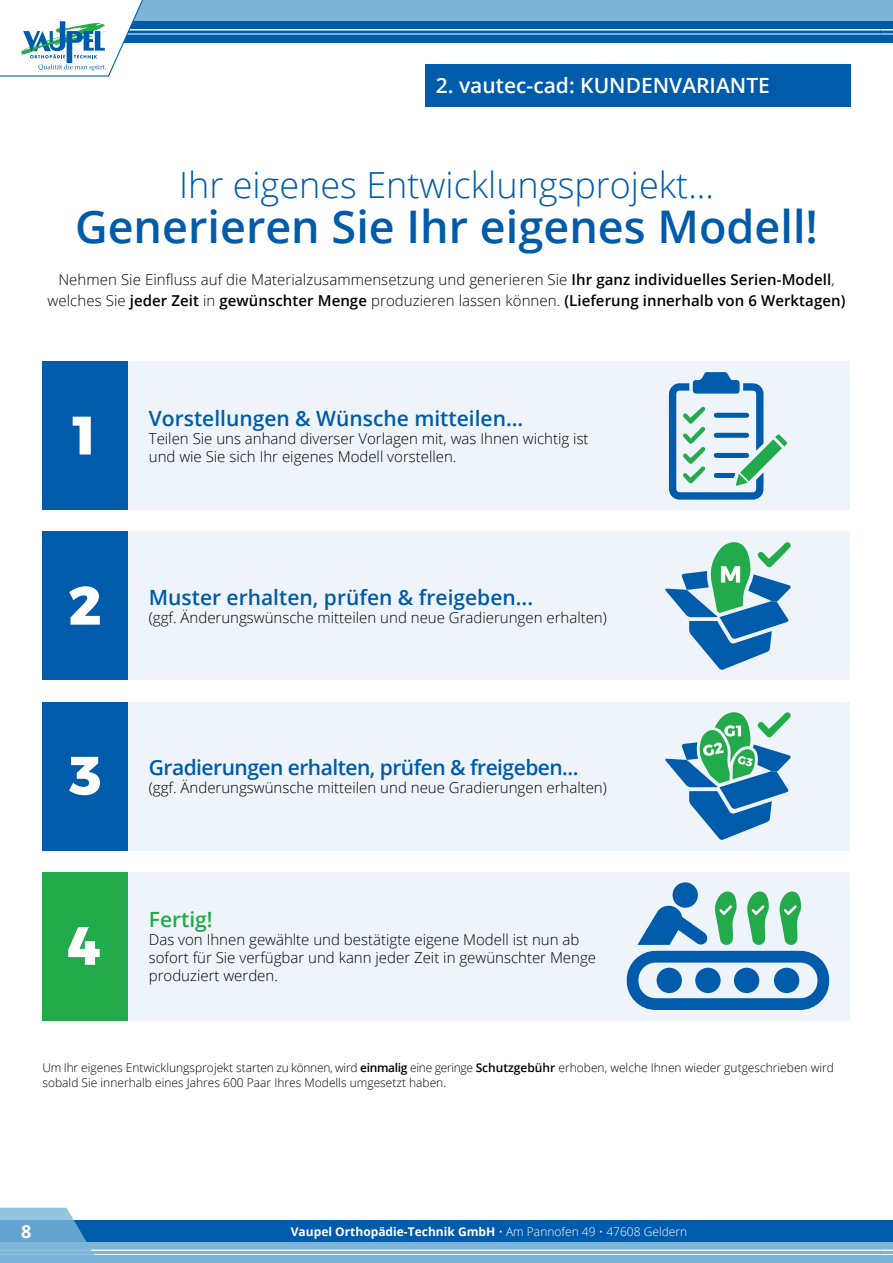
<style>
.page{position:relative;width:893px;height:1263px;background:#fff}
.page>*{position:absolute;margin:0;border:0;box-sizing:border-box;transform-origin:0 0}
.t1{font:800 54px "Montserrat";color:#fff}
.t2{font:600 45px "Open Sans";color:#005baa}
.t3{font:300 36px "Open Sans";color:#005baa}
.t4{font:600 21px "Open Sans";color:#005baa}
.t5{font:600 21px "Open Sans";letter-spacing:-.025em;color:#005baa}
.t6{font:600 21px "Open Sans";color:#fff}
.t7{font:600 21px "Open Sans";color:#23aa4a}
.t8{font:700 18px "Open Sans";color:#fff}
.t9{font:300 15px/18px "Open Sans";color:#000;text-align:center}
.t10{font:300 12px/14.4px "Open Sans";color:#000}
.t11{font:700 12px "Open Sans";color:#fff}
.s1{font-weight:600}
.s2{font-weight:300}
</style>
<div class="page">
<div style="left:0;top:0;width:893px;height:43px;background:#7bb6da"></div>
<div style="left:0;top:21px;width:893px;height:22px;background:#005baa"></div>
<hr style="left:0;top:34px;width:893px;height:1px;background:#fff">
<hr style="left:0;top:29px;width:893px;height:2px;background:#fff">
<svg style="left:0;top:0;width:150px;height:77px"></svg>
<div style="left:0;top:1220px;width:893px;height:43px;background:#7bb6da"></div>
<div style="left:0;top:1220px;width:893px;height:22px;background:#005baa"></div>
<hr style="left:0;top:1254px;width:893px;height:1px;background:#f0f2ec">
<hr style="left:0;top:1249px;width:893px;height:2px;background:#f0f2ec">
<svg style="left:0;top:1208px;width:106px;height:47px"></svg>
<svg style="left:880px;top:29px;width:13px;height:6px"></svg>
<svg style="left:880px;top:1249px;width:13px;height:6px"></svg>
<div style="left:43px;top:872px;width:807px;height:148px;background:#eef4f9"></div>
<div style="left:43px;top:702px;width:807px;height:148px;background:#eef4f9"></div>
<div style="left:43px;top:531px;width:807px;height:149px;background:#eef4f9"></div>
<div style="left:43px;top:361px;width:807px;height:149px;background:#eef4f9"></div>
<div style="left:425px;top:64px;width:425px;height:42px;background:#005baa"></div>
<svg style="left:740px;top:439px;width:42px;height:42px"></svg>
<svg style="left:775px;top:434px;width:12px;height:12px"></svg>
<svg style="left:669px;top:372px;width:95px;height:128px"></svg>
<svg style="left:665px;top:542px;width:126px;height:128px"></svg>
<svg style="left:627px;top:951px;width:202px;height:59px"></svg>
<div style="left:672px;top:882px;width:26px;height:26px;background:#005baa;border-radius:50%"></div>
<svg style="left:637px;top:904px;width:71px;height:41px"></svg>
<svg style="left:715px;top:891px;width:21px;height:54px"></svg>
<svg style="left:747px;top:891px;width:22px;height:54px"></svg>
<svg style="left:779px;top:891px;width:22px;height:54px"></svg>
<svg style="left:665px;top:712px;width:126px;height:128px"></svg>
<div style="left:43px;top:361px;width:85px;height:149px;background:#005baa"></div>
<div style="left:43px;top:531px;width:85px;height:149px;background:#005baa"></div>
<div style="left:43px;top:702px;width:85px;height:148px;background:#005baa"></div>
<div style="left:43px;top:872px;width:85px;height:148px;background:#23aa4a"></div>
<h3 class="t6" style="left:436px;top:71px;width:220px">2. vautec-cad: Kun denv</h3>
<h3 class="t6" style="left:682px;top:71px;width:61px">ariante</h3>
<h3 class="t3" style="left:179px;top:160px;width:536px">Ihr eigenes Entwicklungsprojekt...</h3>
<h2 class="t2" style="left:75px;top:195px;width:744px">Generieren Sie Ihr eigenes Modell!</h2>
<p class="t9" style="left:48px;top:268px;width:799px;line-height:21px">Nehmen Sie Einfluss auf die Materialzusammensetzung und generieren Sie <span class="s1">Ihr ganz individuelles Serien-Modell</span>, welches Sie <span class="s1">jeder Zeit</span> in <span class="s1">gewünschter Menge</span> produzieren lassen können. <span class="s1">(Lieferung innerhalb von 6 Werktagen)</span></p>
<h1 class="t1" style="left:74px;top:391px;width:24px">1</h1>
<h1 class="t1" style="left:68px;top:562px;width:35px">2</h1>
<h3 class="t4" style="left:149px;top:404px;width:376px">Vorstellungen &amp; Wünsche mitteilen...</h3>
<p class="t9" style="left:149px;top:429px;width:441px">Teilen Sie uns anhand diverser Vorlagen mit, was Ihnen wichtig ist</p>
<p class="t9" style="left:149px;top:447px;width:309px">und wie Sie sich Ihr eigenes Modell vorstellen.</p>
<h3 class="t4" style="left:149px;top:583px;width:386px">Muster erhalten, prüfen &amp; freigeben...</h3>
<p class="t9" style="left:149px;top:608px;width:460px">(ggf. Änderungswünsche mitteilen und neue Gradierungen erhalten)</p>
<h1 class="t1" style="left:69px;top:732px;width:34px">3</h1>
<h1 class="t1" style="left:69px;top:902px;width:34px">4</h1>
<h3 class="t5" style="left:149px;top:753px;width:431px">Gradierungen erhalten, prüfen &amp; freigeben...</h3>
<p class="t9" style="left:149px;top:778px;width:460px">(ggf. Änderungswünsche mitteilen und neue Gradierungen erhalten)</p>
<h3 class="t7" style="left:149px;top:905px;width:65px">Fertig!</h3>
<p class="t9" style="left:149px;top:930px;width:449px;text-align:left">Das von Ihnen gewählte und bestätigte eigene Modell ist nun ab sofort für Sie verfügbar und kann jeder Zeit in gewünschter Menge produziert werden.</p>
<p class="t10" style="left:43px;top:1060px;width:793px">Um Ihr eigenes Entwicklungsprojekt starten zu können, wird <span class="s1">einmalig</span> eine geringe <span class="s1">Schutzgebühr</span> erhoben, welche Ihnen wieder gutgeschrieben wird sobald Sie innerhalb eines Jahres 600 Paar Ihres Modells umgesetzt haben.</p>
<p class="t8" style="left:21px;top:1219px;width:12px">8</p>
<p class="t11" style="left:291px;top:1223px;width:398px">Vaupel Orthopädie-Technik GmbH <span class="s2">• Am Pannofen 49 • 47608 Geldern</span></p>
</div>
